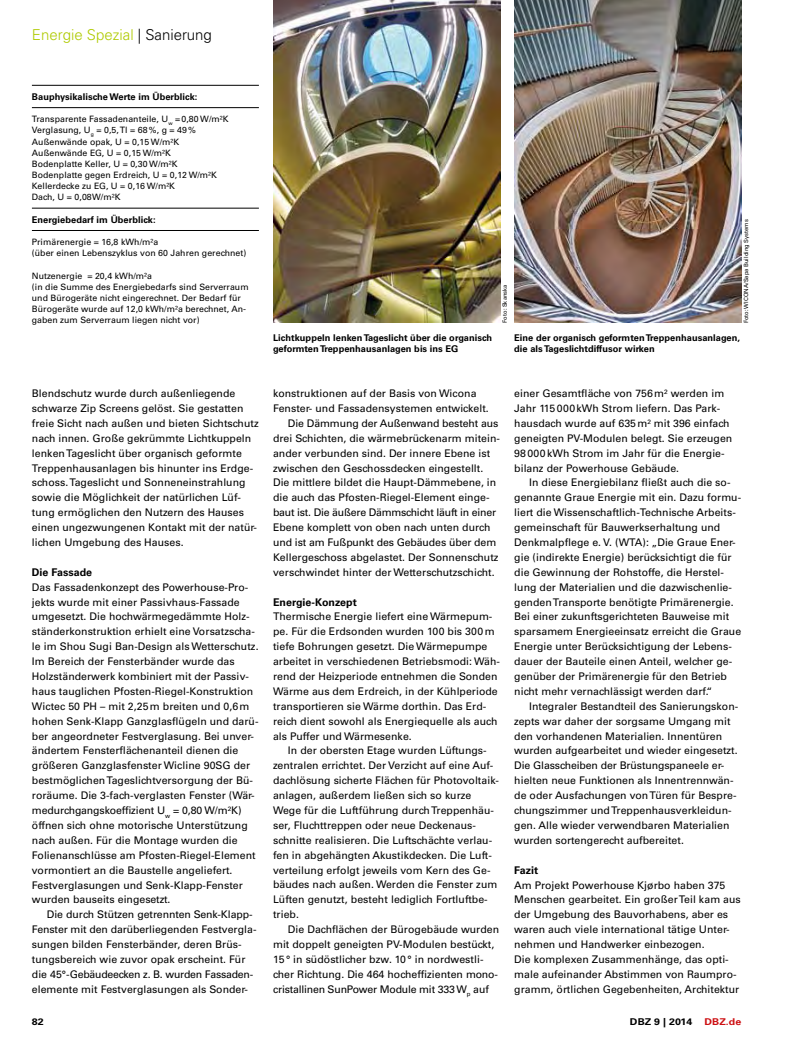
<style>
.page{position:relative;width:798px;height:1053px;background:#fff}
.page>*{position:absolute;margin:0;border:0;box-sizing:border-box;transform-origin:0 0}
.t1{font:300 15px "Univers LT Std";color:#afca00}
.t2{font:700 10.62px "Univers LT Std";letter-spacing:.005em;color:#000}
.t3{font:10.5px/14.9px "Univers LT Std";letter-spacing:.005em;color:#000}
.t4{font:10.5px "Univers LT Std";letter-spacing:-.02em;color:#000}
.t5{font:700 9.38px "Univers LT Std";letter-spacing:.005em;color:#000;scale:1.13 1}
.t6{font:700 9.38px "Univers LT Std";color:#cd1013;scale:1.13 1}
.t7{font:700 9.25px/11.1px "Univers LT Std";letter-spacing:.005em;color:#000}
.t8{font:8.75px/11.1px "Univers LT Std";letter-spacing:.005em;color:#000}
.t9{font:5.75px "Univers LT Std";letter-spacing:.005em;color:#000}
.s1{color:#000}
</style>
<div class="page">
<img style="left:273px;top:0;width:227px;height:322px">
<img style="left:514px;top:0;width:227px;height:322px">
<hr style="left:32px;top:85px;width:227px;height:1px;background:#000">
<hr style="left:32px;top:107px;width:227px;height:1px;background:#000">
<hr style="left:32px;top:208px;width:227px;height:1px;background:#000">
<hr style="left:32px;top:230px;width:227px;height:1px;background:#000">
<h1 class="t1" style="left:32px;top:26px;width:181px">Energie Spezial <span class="s1">| Sanierung</span></h1>
<p class="t7" style="left:32px;top:91px;width:167px">Bauphysikalische Werte im Überblick:</p>
<p class="t8" style="left:32px;top:114px;width:198px">Transparente Fassadenanteile, U<sub>w</sub> =0,80 W/m²K Verglasung, U<sub>g</sub> = 0,5, Tl = 68%, g = 49% Außenwände opak, U = 0,15 W/m²K Außenwände EG, U = 0,15 W/m²K<br>Bodenplatte Keller, U = 0,30 W/m²K Bodenplatte gegen Erdreich, U = 0,12 W/m²K Kellerdecke zu EG, U = 0,16 W/m²K<br>Dach, U = 0,08W/m²K</p>
<p class="t7" style="left:32px;top:214px;width:125px">Energiebedarf im Überblick:</p>
<p class="t8" style="left:32px;top:236px;width:216px">Primärenergie = 16,8 kWh/m²a<br>(über einen Lebenszyklus von 60 Jahren gerechnet)</p>
<p class="t8" style="left:32px;top:270px;width:218px">Nutzenergie = 20,4 kWh/m²a<br>(in die Summe des Energiebedarfs sind Serverraum und Bürogeräte nicht eingerechnet. Der Bedarf für Bürogeräte wurde auf 12,0 kWh/m²a berechnet, An&shy;gaben zum Serverraum liegen nicht vor)</p>
<p class="t3" style="left:32px;top:386px;width:228px">Blendschutz wurde durch außenliegende schwarze Zip Screens gelöst. Sie gestatten freie Sicht nach außen und bieten Sichtschutz nach innen. Große gekrümmte Lichtkuppeln lenken Tageslicht über organisch geformte Treppenhausanlagen bis hinunter ins Erdge&shy;schoss. Tageslicht und Sonneneinstrahlung sowie die Möglichkeit der natürlichen Lüf&shy;tung ermöglichen den Nutzern des Hauses einen ungezwungenen Kontakt mit der natür&shy;lichen Umgebung des Hauses.</p>
<p class="t2" style="left:32px;top:565px;width:62px">Die Fassade</p>
<p class="t3" style="left:32px;top:579px;width:228px">Das Fassadenkonzept des Powerhouse-Pro&shy;jekts wurde mit einer Passivhaus-Fassade umgesetzt. Die hochwärmegedämmte Holz&shy;ständerkonstruktion erhielt eine Vorsatzscha&shy;le im Shou Sugi Ban-Design als Wetterschutz.<br>Im Bereich der Fensterbänder wurde das Holzständerwerk kombiniert mit der Passiv&shy;haus tauglichen Pfosten-Riegel-Konstruktion Wictec 50 PH – mit 2,25m breiten und 0,6m hohen Senk-Klapp Ganzglasflügeln und darü&shy;ber angeordneter Festverglasung. Bei unver&shy;ändertem Fensterflächenanteil dienen die größeren Ganzglasfenster Wicline 90SG der bestmöglichen Tageslichtversorgung der Bü&shy;roräume. Die 3-fach-verglasten Fenster (Wär&shy;medurchgangskoeffizient U<sub>w</sub> = 0,80 W/m²K) öffnen sich ohne motorische Unterstützung nach außen. Für die Montage wurden die Folienanschlüsse am Pfosten-Riegel-Element vormontiert an die Baustelle angeliefert.<br>Festverglasungen und Senk-Klapp-Fenster wurden bauseits eingesetzt.</p>
<p class="t3" style="left:32px;top:907px;width:226px;text-indent:15px">Die durch Stützen getrennten Senk-Klapp-Fenster mit den darüberliegenden Festvergla&shy;sungen bilden Fensterbänder, deren Brüs&shy;tungsbereich wie zuvor opak erscheint. Für die 45°-Gebäudeecken z. B. wurden Fassaden&shy;elemente mit Festverglasungen als Sonder-</p>
<p class="t9" style="left:501px;top:322px;width:40px;rotate:-90deg">Foto: Skanska</p>
<p class="t9" style="left:742px;top:323px;width:105px;rotate:-90deg">Foto: WICONA/Sapa Building Systems</p>
<p class="t7" style="left:273px;top:332px;width:220px">Lichtkuppeln lenken Tageslicht über die organisch geformten Treppenhausanlagen bis ins EG</p>
<p class="t7" style="left:514px;top:332px;width:227px">Eine der organisch geformten Treppenhausanlagen, die als Tageslichtdiffusor wirken</p>
<p class="t3" style="left:273px;top:386px;width:205px">konstruktionen auf der Basis von Wicona</p>
<p class="t3" style="left:273px;top:401px;width:217px">Fenster- und Fassadensystemen entwickelt.</p>
<p class="t3" style="left:288px;top:416px;width:212px">Die Dämmung der Außenwand besteht aus</p>
<p class="t3" style="left:273px;top:430px;width:228px">drei Schichten, die wärmebrückenarm mitein-</p>
<p class="t3" style="left:273px;top:445px;width:218px">ander verbunden sind. Der innere Ebene ist</p>
<p class="t3" style="left:273px;top:460px;width:212px">zwischen den Geschossdecken eingestellt.</p>
<p class="t3" style="left:273px;top:475px;width:225px">Die mittlere bildet die Haupt-Dämmebene, in</p>
<p class="t3" style="left:273px;top:490px;width:218px">die auch das Pfosten-Riegel-Element einge-</p>
<p class="t4" style="left:273px;top:506px;width:224px">baut ist. Die äußere Dämmschicht läuft in einer</p>
<p class="t3" style="left:273px;top:520px;width:219px">Ebene komplett von oben nach unten durch</p>
<p class="t3" style="left:273px;top:535px;width:224px">und ist am Fußpunkt des Gebäudes über dem</p>
<p class="t3" style="left:273px;top:549px;width:227px">Kellergeschoss abgelastet. Der Sonnenschutz</p>
<p class="t3" style="left:273px;top:564px;width:223px">verschwindet hinter der Wetterschutzschicht.</p>
<p class="t2" style="left:273px;top:595px;width:85px">Energie-Konzept</p>
<p class="t3" style="left:273px;top:609px;width:228px">Thermische Energie liefert eine Wärmepum&shy;pe. Für die Erdsonden wurden 100 bis 300m tiefe Bohrungen gesetzt. Die Wärmepumpe arbeitet in verschiedenen Betriebsmodi: Wäh&shy;rend der Heizperiode entnehmen die Sonden Wärme aus dem Erdreich, in der Kühlperiode transportieren sie Wärme dorthin. Das Erd&shy;reich dient sowohl als Energiequelle als auch als Puffer und Wärmesenke.</p>
<p class="t3" style="left:273px;top:743px;width:227px;text-indent:15px">In der obersten Etage wurden Lüftungs&shy;zentralen errichtet. Der Verzicht auf eine Auf&shy;dachlösung sicherte Flächen für Photovoltaik&shy;anlagen, außerdem ließen sich so kurze Wege für die Luftführung durch Treppenhäu&shy;ser, Fluchttreppen oder neue Deckenaus&shy;schnitte realisieren. Die Luftschächte verlau&shy;fen in abgehängten Akustikdecken. Die Luft&shy;verteilung erfolgt jeweils vom Kern des Ge&shy;bäudes nach außen. Werden die Fenster zum Lüften genutzt, besteht lediglich Fortluftbe&shy;trieb.</p>
<p class="t3" style="left:273px;top:921px;width:227px;text-indent:15px">Die Dachflächen der Bürogebäude wurden mit doppelt geneigten PV-Modulen bestückt, 15° in südöstlicher bzw. 10° in nordwestli&shy;cher Richtung. Die 464 hocheffizienten mono&shy;cristallinen SunPower Module mit 333 W<sub>p</sub> auf</p>
<p class="t3" style="left:514px;top:386px;width:219px">einer Gesamtfläche von 756m² werden im Jahr 115000kWh Strom liefern. Das Park&shy;hausdach wurde auf 635m² mit 396 einfach geneigten PV-Modulen belegt. Sie erzeugen 98000kWh Strom im Jahr für die Energie&shy;bilanz der Powerhouse Gebäude.</p>
<p class="t3" style="left:514px;top:475px;width:228px;text-indent:15px">In diese Energiebilanz fließt auch die so&shy;genannte Graue Energie mit ein. Dazu formu&shy;liert die Wissenschaftlich-Technische Arbeits&shy;gemeinschaft für Bauwerkserhaltung und Denkmalpflege e. V. (WTA): „Die Graue Ener&shy;gie (indirekte Energie) berücksichtigt die für die Gewinnung der Rohstoffe, die Herstel&shy;lung der Materialien und die dazwischenlie&shy;genden Transporte benötigte Primärenergie.<br>Bei einer zukunftsgerichteten Bauweise mit sparsamem Energieeinsatz erreicht die Graue Energie unter Berücksichtigung der Lebens&shy;dauer der Bauteile einen Anteil, welcher ge&shy;genüber der Primärenergie für den Betrieb nicht mehr vernachlässigt werden darf.“</p>
<p class="t3" style="left:514px;top:698px;width:225px;text-indent:15px">Integraler Bestandteil des Sanierungskon&shy;zepts war daher der sorgsame Umgang mit den vorhandenen Materialien. Innentüren wurden aufgearbeitet und wieder eingesetzt.<br>Die Glasscheiben der Brüstungspaneele er&shy;hielten neue Funktionen als Innentrennwän&shy;de oder Ausfachungen von Türen für Bespre&shy;chungszimmer und Treppenhausverkleidun&shy;gen. Alle wieder verwendbaren Materialien wurden sortengerecht aufbereitet.</p>
<p class="t2" style="left:514px;top:863px;width:25px">Fazit</p>
<p class="t3" style="left:514px;top:877px;width:228px">Am Projekt Powerhouse Kjørbo haben 375<br>Menschen gearbeitet. Ein großer Teil kam aus der Umgebung des Bauvorhabens, aber es waren auch viele international tätige Unter&shy;nehmen und Handwerker einbezogen.<br>Die komplexen Zusammenhänge, das opti&shy;male aufeinander Abstimmen von Raumpro&shy;gramm, örtlichen Gegebenheiten, Architektur</p>
<p class="t5" style="left:32px;top:1016px;width:12px">82</p>
<p class="t5" style="left:629px;top:1016px;width:57px">DBZ 9 | 2014</p>
<p class="t6" style="left:704px;top:1016px;width:34px">DBZ.de</p>
</div>
